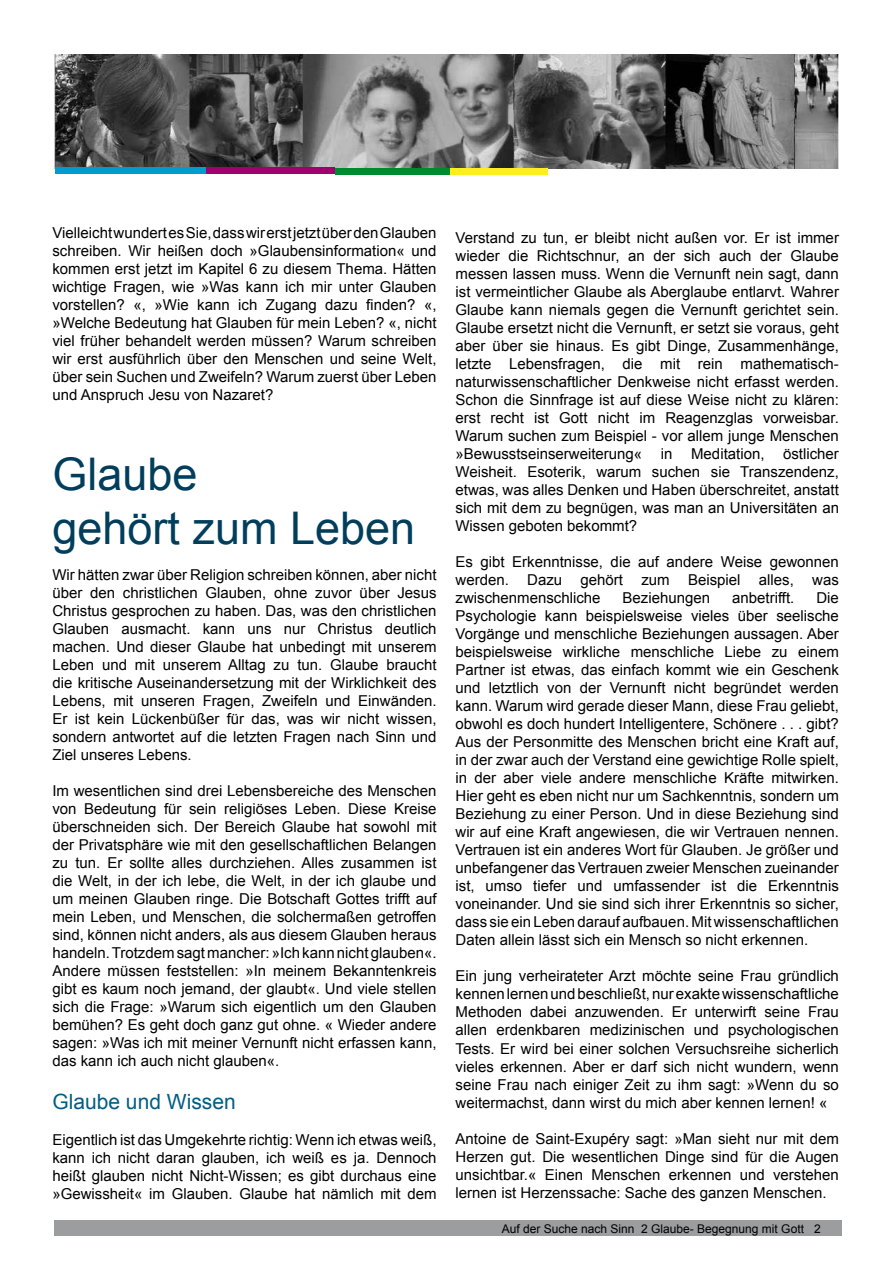
<style>
.page{position:relative;width:893px;height:1263px;background:#fff}
.page>*{position:absolute;margin:0;border:0;box-sizing:border-box;transform-origin:0 0}
.t1{font:45px/54px "Arial";color:#003e5c}
.t2{font:21px "Arial";color:#005d85}
.t3{font:15px/18px "Arial";color:#000;text-align:justify}
.t4{font:12px "Arial";color:#000}
</style>
<div class="page">
<div style="left:54px;top:1220px;width:788px;height:16px;background:#9c9d9f"></div>
<img style="left:54px;top:54px;width:785px;height:114px">
<div style="left:55px;top:168px;width:151px;height:6px;background:#009ccf"></div>
<div style="left:206px;top:168px;width:129px;height:6px;background:#9f0072"></div>
<div style="left:335px;top:168px;width:116px;height:6px;background:#008a30"></div>
<div style="left:451px;top:168px;width:97px;height:6px;background:#ffee1d"></div>
<p class="t3" style="left:52px;top:224px;width:386px">Vielleicht wundert es Sie, dass wir erst jetzt über den Glauben schreiben. Wir heißen doch »Glaubensinformation« und kommen erst jetzt im Kapitel 6 zu diesem Thema. Hätten wichtige Fragen, wie »Was kann ich mir unter Glauben vorstellen? «, »Wie kann ich Zugang dazu finden? «, »Welche Bedeutung hat Glauben für mein Leben? «, nicht viel früher behandelt werden müssen? Warum schreiben wir erst ausführlich über den Menschen und seine Welt, über sein Suchen und Zweifeln? Warum zuerst über Leben und Anspruch Jesu von Nazaret?</p>
<h1 class="t1" style="left:52px;top:447px;width:364px">Glaube<br>gehört zum Leben</h1>
<p class="t3" style="left:52px;top:566px;width:386px">Wir hätten zwar über Religion schreiben können, aber nicht über den christlichen Glauben, ohne zuvor über Jesus Christus gesprochen zu haben. Das, was den christlichen Glauben ausmacht. kann uns nur Christus deutlich machen. Und dieser Glaube hat unbedingt mit unserem Leben und mit unserem Alltag zu tun. Glaube braucht die kritische Auseinandersetzung mit der Wirklichkeit des Lebens, mit unseren Fragen, Zweifeln und Einwänden.<br>Er ist kein Lückenbüßer für das, was wir nicht wissen, sondern antwortet auf die letzten Fragen nach Sinn und Ziel unseres Lebens.</p>
<p class="t3" style="left:52px;top:782px;width:386px">Im wesentlichen sind drei Lebensbereiche des Menschen von Bedeutung für sein religiöses Leben. Diese Kreise überschneiden sich. Der Bereich Glaube hat sowohl mit der Privatsphäre wie mit den gesellschaftlichen Belangen zu tun. Er sollte alles durchziehen. Alles zusammen ist die Welt, in der ich lebe, die Welt, in der ich glaube und um meinen Glauben ringe. Die Botschaft Gottes trifft auf mein Leben, und Menschen, die solchermaßen getroffen sind, können nicht anders, als aus diesem Glauben heraus handeln. Trotzdem sagt mancher: »Ich kann nicht glauben«.<br>Andere müssen feststellen: »In meinem Bekanntenkreis gibt es kaum noch jemand, der glaubt«. Und viele stellen sich die Frage: »Warum sich eigentlich um den Glauben bemühen? Es geht doch ganz gut ohne. « Wieder andere sagen: »Was ich mit meiner Vernunft nicht erfassen kann, das kann ich auch nicht glauben«.</p>
<h2 class="t2" style="left:52px;top:1088px;width:185px">Glaube und Wissen</h2>
<p class="t3" style="left:52px;top:1131px;width:386px">Eigentlich ist das Umgekehrte richtig: Wenn ich etwas weiß, kann ich nicht daran glauben, ich weiß es ja. Dennoch heißt glauben nicht Nicht-Wissen; es gibt durchaus eine »Gewissheit« im Glauben. Glaube hat nämlich mit dem</p>
<p class="t3" style="left:455px;top:229px;width:385px">Verstand zu tun, er bleibt nicht außen vor. Er ist immer wieder die Richtschnur, an der sich auch der Glaube messen lassen muss. Wenn die Vernunft nein sagt, dann ist vermeintlicher Glaube als Aberglaube entlarvt. Wahrer Glaube kann niemals gegen die Vernunft gerichtet sein.<br>Glaube ersetzt nicht die Vernunft, er setzt sie voraus, geht aber über sie hinaus. Es gibt Dinge, Zusammenhänge, letzte Lebensfragen, die mit rein mathematisch&shy;naturwissenschaftlicher Denkweise nicht erfasst werden.<br>Schon die Sinnfrage ist auf diese Weise nicht zu klären: erst recht ist Gott nicht im Reagenzglas vorweisbar.<br>Warum suchen zum Beispiel - vor allem junge Menschen »Bewusstseinserweiterung« in Meditation, östlicher Weisheit. Esoterik, warum suchen sie Transzendenz, etwas, was alles Denken und Haben überschreitet, anstatt sich mit dem zu begnügen, was man an Universitäten an Wissen geboten bekommt?</p>
<p class="t3" style="left:455px;top:553px;width:385px">Es gibt Erkenntnisse, die auf andere Weise gewonnen werden. Dazu gehört zum Beispiel alles, was zwischenmenschliche</p>
<p class="t3" style="left:623px;top:589px;width:89px">Beziehungen</p>
<p class="t3" style="left:732px;top:589px;width:64px">anbetrifft.</p>
<p class="t3" style="left:455px;top:589px;width:385px;text-indent:361px">Die Psychologie kann beispielsweise vieles über seelische Vorgänge und menschliche Beziehungen aussagen. Aber beispielsweise wirkliche menschliche Liebe zu einem Partner ist etwas, das einfach kommt wie ein Geschenk und letztlich von der Vernunft nicht begründet werden kann. Warum wird gerade dieser Mann, diese Frau geliebt, obwohl es doch hundert Intelligentere, Schönere . . . gibt?<br>Aus der Personmitte des Menschen bricht eine Kraft auf, in der zwar auch der Verstand eine gewichtige Rolle spielt, in der aber viele andere menschliche Kräfte mitwirken.<br>Hier geht es eben nicht nur um Sachkenntnis, sondern um Beziehung zu einer Person. Und in diese Beziehung sind wir auf eine Kraft angewiesen, die wir Vertrauen nennen.<br>Vertrauen ist ein anderes Wort für Glauben. Je größer und unbefangener das Vertrauen zweier Menschen zueinander ist, umso tiefer und umfassender ist die Erkenntnis voneinander. Und sie sind sich ihrer Erkenntnis so sicher, dass sie ein Leben darauf aufbauen. Mit wissenschaftlichen Daten allein lässt sich ein Mensch so nicht erkennen.</p>
<p class="t3" style="left:455px;top:967px;width:385px">Ein jung verheirateter Arzt möchte seine Frau gründlich kennen lernen und beschließt, nur exakte wissenschaftliche Methoden dabei anzuwenden. Er unterwirft seine Frau allen erdenkbaren medizinischen und psychologischen Tests. Er wird bei einer solchen Versuchsreihe sicherlich vieles erkennen. Aber er darf sich nicht wundern, wenn seine Frau nach einiger Zeit zu ihm sagt: »Wenn du so weitermachst, dann wirst du mich aber kennen lernen! «</p>
<p class="t3" style="left:455px;top:1129px;width:385px">Antoine de Saint-Exupéry sagt: »Man sieht nur mit dem Herzen gut. Die wesentlichen Dinge sind für die Augen unsichtbar.« Einen Menschen erkennen und verstehen lernen ist Herzenssache: Sache des ganzen Menschen.</p>
<p class="t4" style="left:502px;top:1221px;width:320px">Auf der Suche nach Sinn 2 Glaube- Begegnung mit Gott 2</p>
</div>
